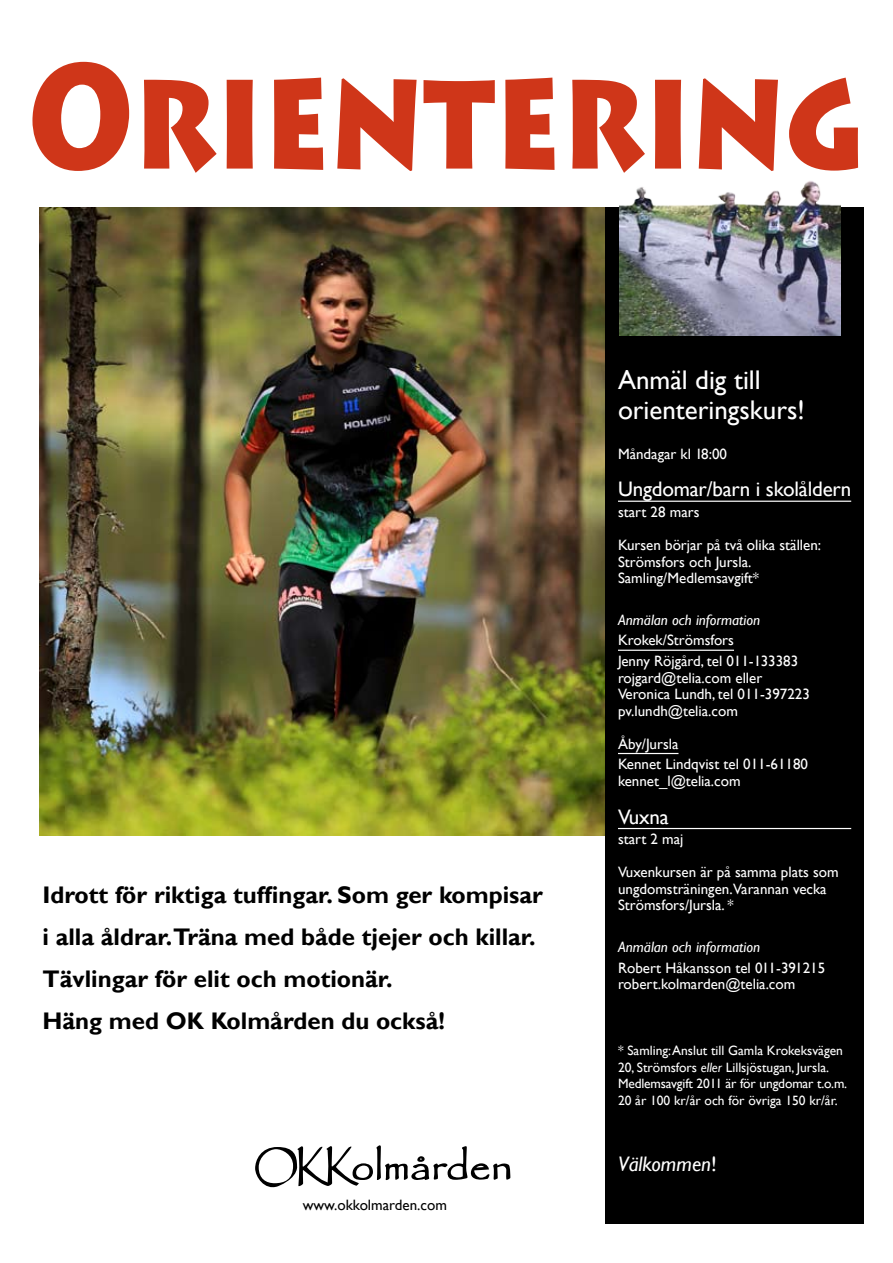
<style>
.page{position:relative;width:893px;height:1263px;background:#fff}
.page>*{position:absolute;margin:0;border:0;box-sizing:border-box;transform-origin:0 0}
.t1{font:900 147px "Lithos Pro";color:#cf3619;scale:.8 1}
.t2{font:27px/30px "Gill Sans";color:#fff}
.t3{font:700 24px/42px "Gill Sans";color:#000}
.t4{font:21px "Gill Sans";letter-spacing:-.01em;color:#fff}
.t5{font:italic 21px "Gill Sans";color:#fff}
.t6{font:15px/16.5px "Gill Sans";color:#fff}
.t7{font:italic 15px "Gill Sans";color:#fff}
.t8{font:15px "Gill Sans";color:#000}
.t9{font:13.5px/16.5px "Gill Sans";color:#fff}
.s1{font-style:italic}
.s2{font-style:normal}
</style>
<div class="page">
<img style="left:40px;top:208px;width:565px;height:628px">
<div style="left:605px;top:207px;width:259px;height:1016px;background:#000"></div>
<hr style="left:618px;top:501px;width:233px;height:1px;background:#fff">
<hr style="left:618px;top:650px;width:116px;height:1px;background:#fff">
<hr style="left:618px;top:753px;width:60px;height:1px;background:#fff">
<hr style="left:618px;top:828px;width:233px;height:1px;background:#fff">
<img style="left:619px;top:181px;width:221px;height:155px">
<svg style="left:255px;top:1145px;width:255px;height:42px"></svg>
<h1 class="t1" style="left:28px;top:26px;width:1048px">Orientering</h1>
<h3 class="t3" style="left:43px;top:874px;width:502px">Idrott för riktiga tuffingar. Som ger kompisar i alla åldrar.Träna med både tjejer och killar.<br>Tävlingar för elit och motionär.<br>Häng med OK Kolmården du också!</h3>
<p class="t8" style="left:303px;top:1196px;width:146px">www.okkolmarden.com</p>
<h2 class="t2" style="left:618px;top:365px;width:188px">Anmäl dig till orienteringskurs!</h2>
<p class="t6" style="left:618px;top:446px;width:110px">Måndagar kl 18:00</p>
<h3 class="t4" style="left:618px;top:477px;width:235px">Ungdomar/barn i skolåldern</h3>
<p class="t6" style="left:618px;top:504px;width:83px">start 28 mars</p>
<p class="t6" style="left:618px;top:537px;width:205px">Kursen börjar på två olika ställen:<br>Strömsfors och Jursla.<br>Samling/Medlemsavgift*</p>
<p class="t7" style="left:618px;top:611px;width:144px">Anmälan och information</p>
<p class="t6" style="left:618px;top:630px;width:182px;line-height:20.7px">Krokek/Strömsfors<br>Jenny Röjgård, tel 011-133383</p>
<p class="t6" style="left:618px;top:670px;width:193px">rojgard@telia.com eller<br>Veronica Lundh, tel 011-397223 pv.lundh@telia.com</p>
<p class="t6" style="left:618px;top:733px;width:192px;line-height:20.7px">Åby/Jursla<br>Kennet Lindqvist tel 011-61180</p>
<p class="t6" style="left:618px;top:773px;width:124px">kennet_l@telia.com</p>
<h3 class="t4" style="left:618px;top:804px;width:52px">Vuxna</h3>
<p class="t6" style="left:618px;top:831px;width:67px">start 2 maj</p>
<p class="t6" style="left:618px;top:864px;width:222px">Vuxenkursen är på samma plats som ungdomsträningen.Varannan vecka<br>Strömsfors/Jursla. *</p>
<p class="t7" style="left:618px;top:938px;width:144px">Anmälan och information</p>
<p class="t6" style="left:618px;top:960px;width:209px">Robert Håkansson tel 011-391215 robert.kolmarden@telia.com</p>
<p class="t9" style="left:618px;top:1043px;width:231px">* Samling: Anslut till Gamla Krokeksvägen 20, Strömsfors <span class="s1">eller</span> Lillsjöstugan, Jursla.<br>Medlemsavgift 2011 är för ungdomar t.o.m.<br>20 år 100 kr/år och för övriga 150 kr/år.</p>
<h3 class="t5" style="left:618px;top:1151px;width:100px">Välkommen<span class="s2">!</span></h3>
</div>
